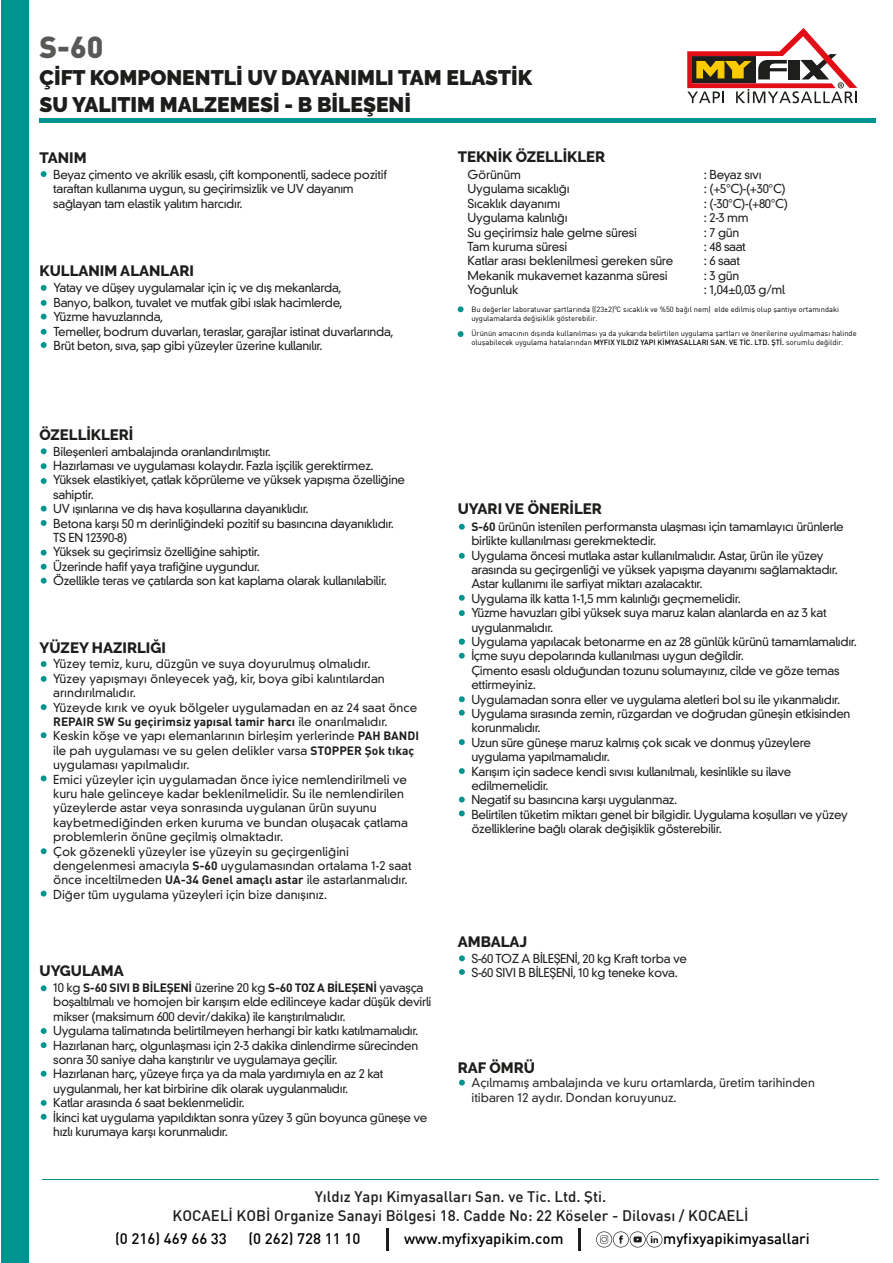
<style>
.page{position:relative;width:893px;height:1263px;background:#fff}
.page>*{position:absolute;margin:0;border:0;box-sizing:border-box;transform-origin:0 0}
.t1{font:900 30px "DIN Pro";color:#585857}
.t2{font:900 21px/27px "Raleway";color:#1d1d1b}
.t3{font:500 15px/19.5px "DI Nbek";color:#1d1d1b;text-align:center}
.t4{font:800 15px "Raleway";color:#1d1d1b}
.t5{font:500 15px "DI Nbek";color:#000}
.t6{font:300 12px/14.4px "DIN Grotesk Std";letter-spacing:-.025em;color:#1d1d1b}
.t7{font:300 12px/14.4px "DIN Grotesk Std";color:#1d1d1b}
.t8{font:300 12px/14.4px "DIN Grotesk Std";color:#262626}
.t9{font:700 12px "DIN Pro";letter-spacing:-.025em;color:#1d1d1b}
.t10{font:700 12px "DIN Pro";color:#1d1d1b}
.t11{font:7.5px/9px "DIN Bek";color:#010101}
.s1{font-family:"DIN Pro";font-weight:500}
.s2{font-family:"DIN Grotesk Std";font-weight:300}
.s3{font-family:"DIN Pro";font-weight:700}
</style>
<div class="page">
<div style="left:1px;top:0;width:27px;height:1263px;background:#009490"></div>
<svg style="left:41px;top:171px;width:6px;height:6px"></svg>
<svg style="left:41px;top:285px;width:6px;height:6px"></svg>
<svg style="left:41px;top:300px;width:6px;height:6px"></svg>
<svg style="left:41px;top:314px;width:6px;height:5px"></svg>
<svg style="left:41px;top:329px;width:6px;height:6px"></svg>
<svg style="left:41px;top:342px;width:6px;height:6px"></svg>
<svg style="left:41px;top:448px;width:6px;height:6px"></svg>
<svg style="left:41px;top:550px;width:6px;height:6px"></svg>
<svg style="left:41px;top:564px;width:6px;height:6px"></svg>
<svg style="left:41px;top:578px;width:6px;height:6px"></svg>
<svg style="left:41px;top:506px;width:6px;height:5px"></svg>
<svg style="left:41px;top:520px;width:6px;height:6px"></svg>
<svg style="left:41px;top:478px;width:6px;height:6px"></svg>
<svg style="left:41px;top:463px;width:6px;height:6px"></svg>
<svg style="left:41px;top:985px;width:6px;height:6px"></svg>
<svg style="left:458px;top:306px;width:5px;height:6px"></svg>
<svg style="left:458px;top:331px;width:5px;height:6px"></svg>
<svg style="left:41px;top:1042px;width:6px;height:6px"></svg>
<svg style="left:41px;top:1028px;width:6px;height:6px"></svg>
<svg style="left:41px;top:1071px;width:6px;height:6px"></svg>
<svg style="left:41px;top:1100px;width:6px;height:6px"></svg>
<svg style="left:41px;top:1114px;width:6px;height:6px"></svg>
<svg style="left:459px;top:955px;width:6px;height:6px"></svg>
<svg style="left:459px;top:969px;width:6px;height:6px"></svg>
<svg style="left:687px;top:28px;width:170px;height:75px"></svg>
<hr style="left:42px;top:1179px;width:837px;height:1px;background:#009490">
<hr style="left:40px;top:119px;width:836px;height:4px;background:#009490">
<svg style="left:459px;top:1080px;width:6px;height:5px"></svg>
<svg style="left:41px;top:661px;width:6px;height:6px"></svg>
<svg style="left:41px;top:676px;width:6px;height:6px"></svg>
<svg style="left:41px;top:704px;width:6px;height:6px"></svg>
<svg style="left:41px;top:732px;width:6px;height:6px"></svg>
<svg style="left:41px;top:775px;width:6px;height:6px"></svg>
<svg style="left:41px;top:891px;width:6px;height:5px"></svg>
<svg style="left:41px;top:848px;width:6px;height:6px"></svg>
<svg style="left:459px;top:524px;width:6px;height:6px"></svg>
<svg style="left:459px;top:553px;width:6px;height:6px"></svg>
<svg style="left:459px;top:696px;width:6px;height:6px"></svg>
<svg style="left:459px;top:739px;width:6px;height:6px"></svg>
<svg style="left:459px;top:768px;width:6px;height:6px"></svg>
<svg style="left:459px;top:810px;width:6px;height:6px"></svg>
<svg style="left:459px;top:797px;width:6px;height:5px"></svg>
<svg style="left:459px;top:710px;width:6px;height:6px"></svg>
<svg style="left:459px;top:639px;width:6px;height:6px"></svg>
<svg style="left:459px;top:610px;width:6px;height:6px"></svg>
<svg style="left:459px;top:653px;width:6px;height:6px"></svg>
<svg style="left:459px;top:595px;width:6px;height:6px"></svg>
<svg style="left:596px;top:1231px;width:66px;height:16px"></svg>
<hr style="left:386px;top:1228px;width:2px;height:22px;background:#1d1d1b">
<hr style="left:579px;top:1228px;width:2px;height:22px;background:#1d1d1b">
<h1 class="t1" style="left:40px;top:27px;width:65px">S-60</h1>
<h2 class="t2" style="left:40px;top:64px;width:494px">ÇİFT KOMPONENTLİ UV DAYANIMLI TAM ELASTİK<br>SU YALITIM MALZEMESİ - B BİLEŞENİ</h2>
<p class="t4" style="left:40px;top:149px;width:49px">TANIM</p>
<p class="t4" style="left:458px;top:148px;width:149px">TEKNİK ÖZELLİKLER</p>
<p class="t6" style="left:53px;top:168px;width:335px">Beyaz çimento ve akrilik esaslı, çift komponentli, sadece pozitif taraftan kullanıma uygun, su geçirimsizlik ve UV dayanım sağlayan tam elastik yalıtım harcıdır.</p>
<p class="t4" style="left:40px;top:262px;width:156px">KULLANIM ALANLARI</p>
<p class="t6" style="left:53px;top:281px;width:342px">Yatay ve düşey uygulamalar için iç ve dış mekanlarda,<br>Banyo, balkon, tuvalet ve mutfak gibi ıslak hacimlerde,<br>Yüzme havuzlarında,<br>Temeller, bodrum duvarları, teraslar, garajlar istinat duvarlarında, Brüt beton, sıva, şap gibi yüzeyler üzerine kullanılır.</p>
<p class="t6" style="left:468px;top:168px;width:207px">Görünüm<br>Uygulama sıcaklığı<br>Sıcaklık dayanımı<br>Uygulama kalınlığı<br>Su geçirimsiz hale gelme süresi<br>Tam kuruma süresi<br>Katlar arası beklenilmesi gereken süre<br>Mekanik mukavemet kazanma süresi<br>Yoğunluk</p>
<p class="t6" style="left:704px;top:168px;width:86px">: Beyaz sıvı<br>: (+5°C)-(+30°C) : (-30°C)-(+80°C) : 2-3 mm<br>: 7 gün<br>: 48 saat<br>: 6 saat<br>: 3 gün<br>: 1,04±0,03 g/ml</p>
<p class="t11" style="left:471px;top:304px;width:369px">Bu değerler laboratuvar şartlarında ((23±2)<sup>0</sup>C sıcaklık ve %50 bağıl nem) elde edilmiş olup şantiye ortamındaki uygulamalarda değişiklik gösterebilir.</p>
<p class="t11" style="left:471px;top:329px;width:387px">Ürünün amacının dışında kullanılması ya da yukarıda belirtilen uygulama şartları ve önerilerine uyulmaması halinde oluşabilecek uygulama hatalarından <span class="s1">MYFIX YILDIZ YAPI KİMYASALLARI SAN. VE TİC. LTD. ŞTİ.</span> sorumlu değildir.</p>
<p class="t4" style="left:40px;top:427px;width:95px">ÖZELLİKLERİ</p>
<p class="t6" style="left:53px;top:444px;width:353px">Bileşenleri ambalajında oranlandırılmıştır.<br>Hazırlaması ve uygulaması kolaydır. Fazla işçilik gerektirmez.<br>Yüksek elastikiyet, çatlak köprüleme ve yüksek yapışma özelliğine sahiptir.<br>UV ışınlarına ve dış hava koşullarına dayanıklıdır.<br>Betona karşı 50 m derinliğindeki pozitif su basıncına dayanıklıdır.<br>TS EN 12390-8)<br>Yüksek su geçirimsiz özelliğine sahiptir.<br>Üzerinde hafif yaya trafiğine uygundur.<br>Özellikle teras ve çatılarda son kat kaplama olarak kullanılabilir.</p>
<p class="t4" style="left:40px;top:639px;width:128px">YÜZEY HAZIRLIĞI</p>
<p class="t7" style="left:53px;top:657px;width:366px">Yüzey temiz, kuru, düzgün ve suya doyurulmuş olmalıdır.<br>Yüzey yapışmayı önleyecek yağ, kir, boya gibi kalıntılardan arındırılmalıdır.<br>Yüzeyde kırık ve oyuk bölgeler uygulamadan en az 24 saat önce</p>
<p class="t10" style="left:53px;top:714px;width:336px">REPAIR SW Su geçirimsiz yapısal tamir harcı <span class="s2">ile onarılmalıdır.</span></p>
<p class="t7" style="left:53px;top:729px;width:367px">Keskin köşe ve yapı elemanlarının birleşim yerlerinde <span class="s3">PAH BANDI </span>ile pah uygulaması ve su gelen delikler varsa <span class="s3">STOPPER Şok tıkaç </span>uygulaması yapılmalıdır.<br>Emici yüzeyler için uygulamadan önce iyice nemlendirilmeli ve kuru hale gelinceye kadar beklenilmelidir. Su ile nemlendirilen yüzeylerde astar veya sonrasında uygulanan ürün suyunu kaybetmediğinden erken kuruma ve bundan oluşacak çatlama problemlerin önüne geçilmiş olmaktadır.<br>Çok gözenekli yüzeyler ise yüzeyin su geçirgenliğini dengelenmesi amacıyla <span class="s3">S-60</span> uygulamasından ortalama 1-2 saat önce inceltilmeden <span class="s3">UA-34 Genel amaçlı astar</span> ile astarlanmalıdır.<br>Diğer tüm uygulama yüzeyleri için bize danışınız.</p>
<p class="t4" style="left:40px;top:962px;width:86px">UYGULAMA</p>
<p class="t9" style="left:53px;top:980px;width:372px"><span class="s2">10 kg</span> S-60 SIVI B BİLEŞENİ <span class="s2">üzerine 20 kg</span> S-60 TOZ A BİLEŞENİ <span class="s2">yavaşça</span></p>
<p class="t6" style="left:53px;top:995px;width:380px">boşaltılmalı ve homojen bir karışım elde edilinceye kadar düşük devirli mikser (maksimum 600 devir/dakika) ile karıştırılmalıdır.<br>Uygulama talimatında belirtilmeyen herhangi bir katkı katılmamalıdır.<br>Hazırlanan harç, olgunlaşması için 2-3 dakika dinlendirme sürecinden sonra 30 saniye daha karıştırılır ve uygulamaya geçilir.<br>Hazırlanan harç, yüzeye fırça ya da mala yardımıyla en az 2 kat uygulanmalı, her kat birbirine dik olarak uygulanmalıdır.<br>Katlar arasında 6 saat beklenmelidir.<br>İkinci kat uygulama yapıldıktan sonra yüzey 3 gün boyunca güneşe ve hızlı kurumaya karşı korunmalıdır.</p>
<p class="t4" style="left:458px;top:500px;width:146px">UYARI VE ÖNERİLER</p>
<p class="t6" style="left:471px;top:519px;width:387px"><span class="s3">S-60</span> ürünün istenilen performansta ulaşması için tamamlayıcı ürünlerle birlikte kullanılması gerekmektedir.<br>Uygulama öncesi mutlaka astar kullanılmalıdır. Astar, ürün ile yüzey arasında su geçirgenliği ve yüksek yapışma dayanımı sağlamaktadır.<br>Astar kullanımı ile sarfiyat miktarı azalacaktır.<br>Uygulama ilk katta 1-1,5 mm kalınlığı geçmemelidir.<br>Yüzme havuzları gibi yüksek suya maruz kalan alanlarda en az 3 kat uygulanmalıdır.<br>Uygulama yapılacak betonarme en az 28 günlük kürünü tamamlamalıdır.<br>İçme suyu depolarında kullanılması uygun değildir.<br>Çimento esaslı olduğundan tozunu solumayınız, cilde ve göze temas ettirmeyiniz.<br>Uygulamadan sonra eller ve uygulama aletleri bol su ile yıkanmalıdır.<br>Uygulama sırasında zemin, rüzgardan ve doğrudan güneşin etkisinden korunmalıdır.<br>Uzun süre güneşe maruz kalmış çok sıcak ve donmuş yüzeylere uygulama yapılmamalıdır.<br>Karışım için sadece kendi sıvısı kullanılmalı, kesinlikle su ilave edilmemelidir.<br>Negatif su basıncına karşı uygulanmaz.<br>Belirtilen tüketim miktarı genel bir bilgidir. Uygulama koşulları ve yüzey özelliklerine bağlı olarak değişiklik gösterebilir.</p>
<p class="t4" style="left:458px;top:933px;width:71px">AMBALAJ</p>
<p class="t6" style="left:471px;top:951px;width:217px">S-60 TOZ A BİLEŞENİ, 20 kg Kraft torba ve<br>S-60 SIVI B BİLEŞENİ, 10 kg teneke kova.</p>
<p class="t4" style="left:458px;top:1059px;width:79px">RAF ÖMRÜ</p>
<p class="t8" style="left:471px;top:1076px;width:345px">Açılmamış ambalajında ve kuru ortamlarda, üretim tarihinden itibaren 12 aydır. Dondan koruyunuz.</p>
<p class="t3" style="left:173px;top:1186px;width:577px">Yıldız Yapı Kimyasalları San. ve Tic. Ltd. Şti.<br>KOCAELİ KOBİ Organize Sanayi Bölgesi 18. Cadde No: 22 Köseler - Dilovası / KOCAELİ</p>
<p class="t5" style="left:115px;top:1229px;width:113px">(0 216) 469 66 33</p>
<p class="t5" style="left:249px;top:1229px;width:113px">(0 262) 728 11 10</p>
<p class="t5" style="left:404px;top:1229px;width:161px">www.myfixyapikim.com</p>
<p class="t5" style="left:663px;top:1229px;width:148px">myfixyapikimyasallari</p>
</div>
